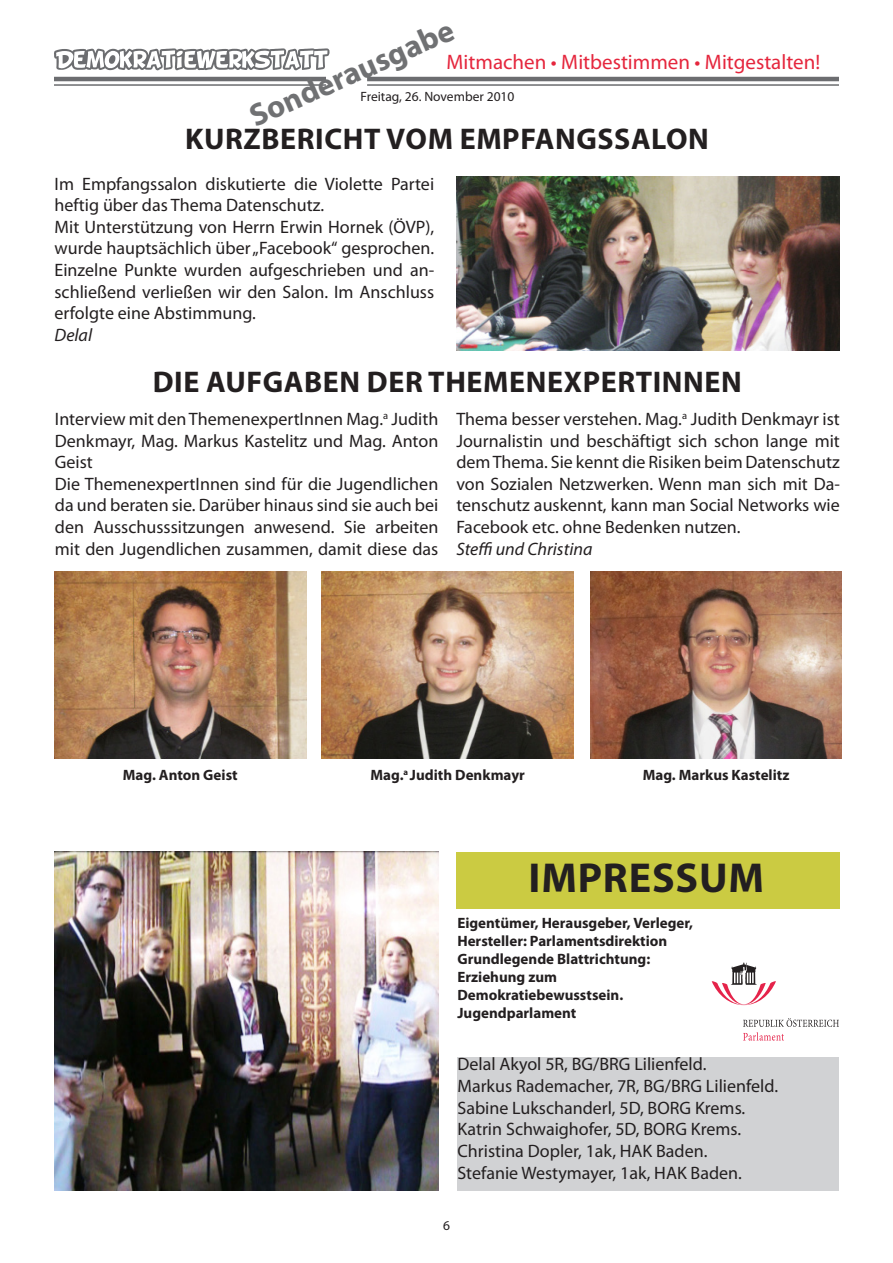
<style>
.page{position:relative;width:893px;height:1263px;background:#fff}
.page>*{position:absolute;margin:0;border:0;box-sizing:border-box;transform-origin:0 0}
.t1{font:700 42px "Myriad Pro";letter-spacing:.02em;color:#231f20}
.t2{font:700 31.5px "Myriad Pro";color:#707173}
.t3{font:700 30px "Myriad Pro";letter-spacing:.02em;color:#231f20}
.t4{font:21px "Myriad Pro";color:#e5263d}
.t5{font:18px/21.6px "Myriad Pro";color:#231f20;text-align:justify}
.t6{font:italic 18px "Myriad Pro";color:#231f20}
.t7{font:700 15px/18px "Myriad Pro";color:#231f20}
.t8{font:13.5px "Myriad Pro";color:#231f20}
</style>
<div class="page">
<hr style="left:54px;top:77px;width:272px;height:4px;background:#6c6d70">
<hr style="left:54px;top:84px;width:272px;height:2px;background:#6c6d70">
<svg style="left:54px;top:48px;width:276px;height:23px"></svg>
<hr style="left:367px;top:77px;width:472px;height:4px;background:#6c6d70">
<hr style="left:367px;top:84px;width:472px;height:2px;background:#6c6d70">
<img style="left:456px;top:176px;width:383px;height:174px">
<div style="left:457px;top:1057px;width:382px;height:134px;background:#d1d2d4"></div>
<div style="left:456px;top:852px;width:384px;height:57px;background:#cbcb42"></div>
<svg style="left:743px;top:1018px;width:96px;height:22px"></svg>
<svg style="left:712px;top:962px;width:64px;height:43px"></svg>
<img style="left:322px;top:571px;width:251px;height:187px">
<img style="left:55px;top:571px;width:251px;height:187px">
<img style="left:590px;top:571px;width:251px;height:187px">
<img style="left:54px;top:852px;width:384px;height:338px">
<h2 class="t2" style="left:243px;top:99px;width:222px;rotate:-24deg">Sonderausgabe</h2>
<p class="t3" style="left:185px;top:119px;width:525px">KURZBERICHT VOM EMPFANGSSALON</p>
<p class="t5" style="left:55px;top:173px;width:381px">Im Empfangssalon diskutierte die Violette Partei heftig über das Thema Datenschutz.</p>
<p class="t5" style="left:55px;top:216px;width:381px">Mit Unterstützung von Herrn Erwin Hornek (ÖVP), wurde hauptsächlich über „Facebook“ gesprochen.<br>Einzelne Punkte wurden aufgeschrieben und an&shy;schließend verließen wir den Salon. Im Anschluss erfolgte eine Abstimmung.</p>
<p class="t6" style="left:55px;top:324px;width:39px">Delal</p>
<p class="t3" style="left:153px;top:363px;width:591px">DIE AUFGABEN DER THEMENEXPERTINNEN</p>
<p class="t5" style="left:55px;top:408px;width:385px">Interview mit den ThemenexpertInnen Mag.<sup>a</sup> Judith Denkmayr, Mag. Markus Kastelitz und Mag. Anton Geist</p>
<p class="t5" style="left:55px;top:473px;width:385px">Die ThemenexpertInnen sind für die Jugendlichen da und beraten sie. Darüber hinaus sind sie auch bei den Ausschusssitzungen anwesend. Sie arbeiten mit den Jugendlichen zusammen, damit diese das</p>
<p class="t4" style="left:446px;top:49px;width:375px">Mitmachen • Mitbestimmen • Mitgestalten!</p>
<p class="t8" style="left:360px;top:88px;width:155px">Freitag, 26. November 2010</p>
<p class="t5" style="left:456px;top:408px;width:385px">Thema besser verstehen. Mag.<sup>a</sup> Judith Denkmayr ist Journalistin und beschäftigt sich schon lange mit dem Thema. Sie kennt die Risiken beim Datenschutz von Sozialen Netzwerken. Wenn man sich mit Da&shy;tenschutz auskennt, kann man Social Networks wie Facebook etc. ohne Bedenken nutzen.</p>
<p class="t6" style="left:456px;top:537px;width:138px">Steffi und Christina</p>
<p class="t7" style="left:123px;top:766px;width:116px">Mag. Anton Geist</p>
<p class="t7" style="left:370px;top:766px;width:156px">Mag.<sup>a</sup> Judith Denkmayr</p>
<p class="t7" style="left:643px;top:766px;width:148px">Mag. Markus Kastelitz</p>
<p class="t1" style="left:529px;top:850px;width:237px">IMPRESSUM</p>
<p class="t7" style="left:457px;top:914px;width:237px">Eigentümer, Herausgeber, Verleger,<br>Hersteller: Parlamentsdirektion</p>
<p class="t7" style="left:457px;top:950px;width:194px">Grundlegende Blattrichtung:<br>Erziehung zum<br>Demokratiebewusstsein.</p>
<p class="t7" style="left:457px;top:1004px;width:120px">Jugendparlament</p>
<p class="t5" style="left:457px;top:1053px;width:251px">Delal Akyol 5R, BG/BRG Lilienfeld.</p>
<p class="t5" style="left:457px;top:1075px;width:322px">Markus Rademacher, 7R, BG/BRG Lilienfeld.</p>
<p class="t5" style="left:457px;top:1096px;width:289px">Sabine Lukschanderl, 5D, BORG Krems.</p>
<p class="t5" style="left:457px;top:1118px;width:285px">Katrin Schwaighofer, 5D, BORG Krems.</p>
<p class="t5" style="left:457px;top:1140px;width:252px">Christina Dopler, 1ak, HAK Baden.</p>
<p class="t5" style="left:457px;top:1161px;width:286px">Stefanie Westymayer, 1ak, HAK Baden.</p>
<p class="t8" style="left:443px;top:1217px;width:8px">6</p>
</div>
